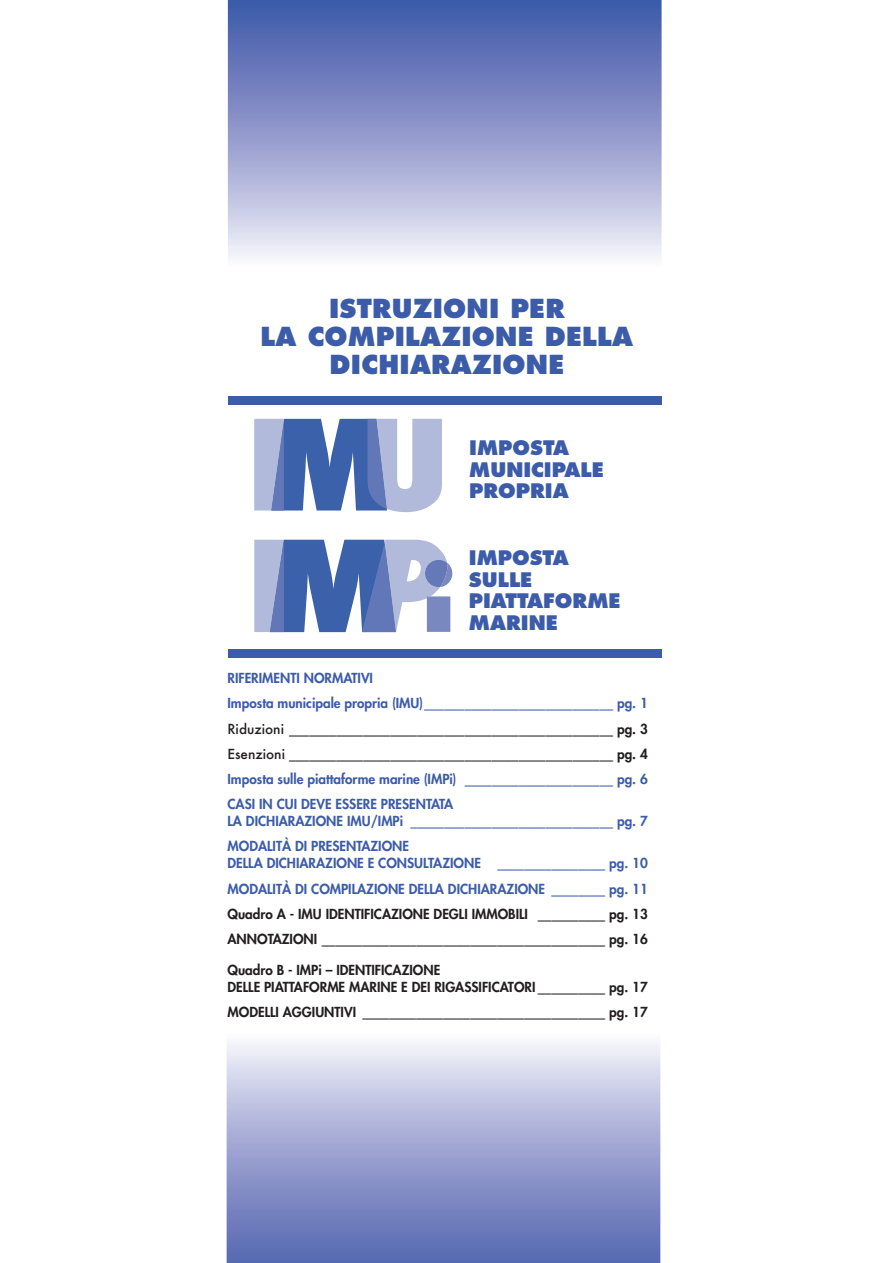
<style>
.page{position:relative;width:893px;height:1263px;background:#fff}
.page>*{position:absolute;margin:0;border:0;box-sizing:border-box;transform-origin:0 0}
.t1{font:800 25.5px "Futura";letter-spacing:.01em;color:#3c5caa}
.t2{font:800 19.5px/21.5px "Futura";color:#3c5caa}
.t3{font:800 13.5px/16.8px "Futura";color:#231f20}
.t4{font:800 13.5px/16.8px "Futura";color:#3c5caa}
.s1{font-weight:500}
</style>
<div class="page">
<div style="left:228px;top:396px;width:434px;height:9px;background:#3c5caa"></div>
<svg style="left:254px;top:419px;width:188px;height:93px;background:#899cca"></svg>
<svg style="left:254px;top:540px;width:198px;height:92px;background:#8297c7"></svg>
<div style="left:228px;top:649px;width:434px;height:8px;background:#3c5caa"></div>
<div style="left:228px;top:0;width:434px;height:267px;background:linear-gradient(to bottom,#3850a5,#f4f0f9)"></div>
<div style="left:227px;top:1033px;width:433px;height:230px;background:linear-gradient(to bottom,#f5f3fa,#5262af)"></div>
<p class="t1" style="left:329px;top:297px;width:237px">ISTRUZIONI PER</p>
<p class="t1" style="left:261px;top:325px;width:374px">LA COMPILAZIONE DELLA</p>
<p class="t1" style="left:330px;top:353px;width:236px">DICHIARAZIONE</p>
<p class="t2" style="left:469px;top:439px;width:101px">IMPOSTA</p>
<p class="t2" style="left:469px;top:460px;width:136px">MUNICIPALE</p>
<p class="t2" style="left:469px;top:482px;width:101px">PROPRIA</p>
<p class="t2" style="left:469px;top:549px;width:101px">IMPOSTA</p>
<p class="t2" style="left:469px;top:570px;width:153px">SULLE<br>PIATTAFORME</p>
<p class="t2" style="left:469px;top:613px;width:90px">MARINE</p>
<p class="t4" style="left:227px;top:671px;width:147px">RIFERIMENTI NORMATIVI</p>
<p class="t4" style="left:227px;top:696px;width:422px">Imposta municipale propria (IMU)____________________________ pg. 1</p>
<p class="t3" style="left:227px;top:721px;width:422px"><span class="s1">Riduzioni</span> ________________________________________________ pg. 3</p>
<p class="t3" style="left:227px;top:746px;width:422px"><span class="s1">Esenzioni</span> ________________________________________________ pg. 4</p>
<p class="t4" style="left:227px;top:772px;width:422px">Imposta sulle piattaforme marine (IMPi) ______________________ pg. 6</p>
<p class="t4" style="left:227px;top:797px;width:422px">CASI IN CUI DEVE ESSERE PRESENTATA<br>LA DICHIARAZIONE IMU/IMPi ______________________________ pg. 7</p>
<p class="t4" style="left:227px;top:839px;width:422px">MODALITÀ DI PRESENTAZIONE<br>DELLA DICHIARAZIONE E CONSULTAZIONE ________________ pg. 10</p>
<p class="t4" style="left:227px;top:881px;width:422px">MODALITÀ DI COMPILAZIONE DELLA DICHIARAZIONE ________ pg. 11</p>
<p class="t3" style="left:227px;top:906px;width:422px">Quadro A - IMU IDENTIFICAZIONE DEGLI IMMOBILI __________ pg. 13</p>
<p class="t3" style="left:227px;top:932px;width:422px">ANNOTAZIONI __________________________________________ pg. 16</p>
<p class="t3" style="left:227px;top:963px;width:422px">Quadro B - IMPi – IDENTIFICAZIONE<br>DELLE PIATTAFORME MARINE E DEI RIGASSIFICATORI __________ pg. 17</p>
<p class="t3" style="left:227px;top:1005px;width:422px">MODELLI AGGIUNTIVI ____________________________________ pg. 17</p>
</div>
